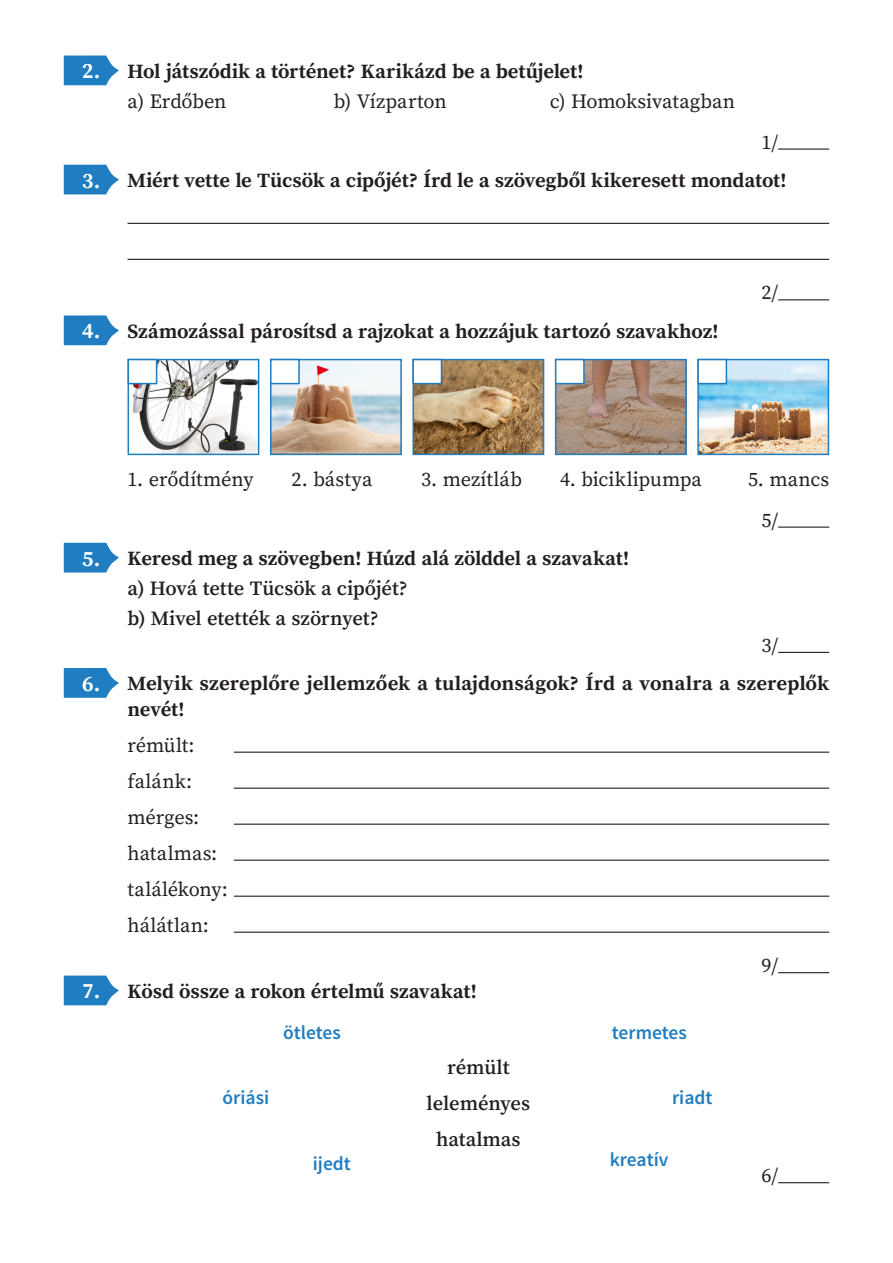
<style>
.page{position:relative;width:893px;height:1263px;background:#fff}
.page>*{position:absolute;margin:0;border:0;box-sizing:border-box;transform-origin:0 0}
.t1{font:700 21.75px "Source Serif Pro";color:#fff}
.Feladat{font:700 20.25px/25.5px "Source Serif Pro";letter-spacing:-.005em;color:#231f20}
.kenyér_tompa{font:20.25px "Source Serif Pro";color:#231f20}
.Feladat_ab{font:600 20.25px "Source Serif Pro";letter-spacing:-.005em;color:#231f20}
.szókártya{font:600 19.5px "Source Sans Pro";color:#207dc1}
</style>
<div class="page">
<svg style="left:64px;top:56px;width:55px;height:29px;background:#3f8fc9"></svg>
<hr style="left:778px;top:149px;width:51px;height:1px;background:#231f20">
<svg style="left:64px;top:165px;width:55px;height:29px;background:#3f8fc9"></svg>
<hr style="left:128px;top:223px;width:701px;height:1px;background:#231f20">
<hr style="left:128px;top:259px;width:701px;height:1px;background:#231f20">
<hr style="left:778px;top:299px;width:51px;height:1px;background:#231f20">
<svg style="left:64px;top:315px;width:55px;height:30px;background:#4291ca"></svg>
<hr style="left:778px;top:527px;width:51px;height:1px;background:#231f20">
<svg style="left:64px;top:543px;width:55px;height:29px;background:#3f8fc9"></svg>
<hr style="left:778px;top:652px;width:51px;height:1px;background:#231f20">
<svg style="left:64px;top:668px;width:55px;height:30px;background:#4190ca"></svg>
<hr style="left:234px;top:752px;width:595px;height:1px;background:#231f20">
<hr style="left:234px;top:788px;width:595px;height:1px;background:#231f20">
<hr style="left:234px;top:824px;width:595px;height:1px;background:#231f20">
<hr style="left:234px;top:860px;width:595px;height:1px;background:#231f20">
<hr style="left:234px;top:896px;width:595px;height:1px;background:#231f20">
<hr style="left:234px;top:932px;width:595px;height:1px;background:#231f20">
<hr style="left:778px;top:972px;width:51px;height:1px;background:#231f20">
<svg style="left:64px;top:975px;width:55px;height:30px;background:#4291ca"></svg>
<hr style="left:778px;top:1182px;width:51px;height:1px;background:#231f20">
<img style="left:131px;top:362px;width:125px;height:90px">
<div style="left:128px;top:359px;width:131px;height:96px;border:2px solid #207dc1"></div>
<img style="left:273px;top:362px;width:126px;height:90px">
<div style="left:270px;top:359px;width:132px;height:96px;border:2px solid #207dc1"></div>
<img style="left:415px;top:362px;width:126px;height:90px">
<div style="left:412px;top:359px;width:132px;height:96px;border:2px solid #207dc1"></div>
<img style="left:558px;top:362px;width:126px;height:90px">
<div style="left:555px;top:359px;width:132px;height:96px;border:2px solid #207dc1"></div>
<img style="left:700px;top:362px;width:126px;height:90px">
<div style="left:697px;top:359px;width:132px;height:96px;border:2px solid #207dc1"></div>
<div style="left:128px;top:359px;width:29px;height:25px;background:#fff;border:2px solid #207dc1"></div>
<div style="left:270px;top:359px;width:30px;height:25px;background:#fff;border:2px solid #207dc1"></div>
<div style="left:412px;top:359px;width:30px;height:25px;background:#fff;border:2px solid #207dc1"></div>
<div style="left:555px;top:359px;width:30px;height:25px;background:#fff;border:2px solid #207dc1"></div>
<div style="left:697px;top:359px;width:30px;height:25px;background:#fff;border:2px solid #207dc1"></div>
<p class="t1" style="left:82px;top:58px;width:20px">2.</p>
<p class="Feladat" style="left:128px;top:59px;width:458px">Hol játszódik a történet? Karikázd be a betűjelet!</p>
<p class="kenyér_tompa" style="left:128px;top:89px;width:101px">a) Erdőben</p>
<p class="kenyér_tompa" style="left:334px;top:89px;width:114px">b) Vízparton</p>
<p class="kenyér_tompa" style="left:550px;top:89px;width:187px">c) Homoksivatagban</p>
<p class="kenyér_tompa" style="left:761px;top:130px;width:18px">1/</p>
<p class="t1" style="left:82px;top:168px;width:20px">3.</p>
<p class="Feladat" style="left:128px;top:168px;width:661px">Miért vette le Tücsök a cipőjét? Írd le a szövegből kikeresett mondatot!</p>
<p class="t1" style="left:82px;top:318px;width:20px">4.</p>
<p class="Feladat" style="left:128px;top:319px;width:593px">Számozással párosítsd a rajzokat a hozzájuk tartozó szavakhoz!</p>
<p class="kenyér_tompa" style="left:761px;top:281px;width:18px">2/</p>
<p class="kenyér_tompa" style="left:128px;top:467px;width:128px">1. erődítmény</p>
<p class="kenyér_tompa" style="left:292px;top:467px;width:82px">2. bástya</p>
<p class="kenyér_tompa" style="left:421px;top:467px;width:102px">3. mezítláb</p>
<p class="kenyér_tompa" style="left:560px;top:467px;width:143px">4. biciklipumpa</p>
<p class="kenyér_tompa" style="left:748px;top:467px;width:83px">5. mancs</p>
<p class="kenyér_tompa" style="left:761px;top:508px;width:18px">5/</p>
<p class="t1" style="left:82px;top:546px;width:20px">5.</p>
<p class="Feladat" style="left:128px;top:546px;width:503px">Keresd meg a szövegben! Húzd alá zölddel a szavakat!</p>
<p class="Feladat_ab" style="left:128px;top:576px;width:282px">a) Hová tette Tücsök a cipőjét?</p>
<p class="Feladat_ab" style="left:128px;top:606px;width:253px">b) Mivel etették a szörnyet?</p>
<p class="kenyér_tompa" style="left:761px;top:633px;width:18px">3/</p>
<p class="t1" style="left:82px;top:671px;width:20px">6.</p>
<p class="Feladat" style="left:128px;top:671px;width:703px">Melyik szereplőre jellemzőek a tulajdonságok? Írd a vonalra a szereplők nevét!</p>
<p class="kenyér_tompa" style="left:128px;top:733px;width:68px">rémült:</p>
<p class="kenyér_tompa" style="left:128px;top:769px;width:66px">falánk:</p>
<p class="kenyér_tompa" style="left:128px;top:805px;width:73px">mérges:</p>
<p class="kenyér_tompa" style="left:128px;top:841px;width:91px">hatalmas:</p>
<p class="kenyér_tompa" style="left:128px;top:877px;width:102px">találékony:</p>
<p class="kenyér_tompa" style="left:128px;top:913px;width:83px">hálátlan:</p>
<p class="kenyér_tompa" style="left:761px;top:953px;width:18px">9/</p>
<p class="t1" style="left:82px;top:978px;width:20px">7.</p>
<p class="Feladat" style="left:128px;top:979px;width:351px">Kösd össze a rokon értelmű szavakat!</p>
<p class="szókártya" style="left:283px;top:1020px;width:59px">ötletes</p>
<p class="szókártya" style="left:222px;top:1085px;width:48px">óriási</p>
<p class="szókártya" style="left:313px;top:1151px;width:40px">ijedt</p>
<p class="Feladat_ab" style="left:447px;top:1055px;width:64px">rémült</p>
<p class="Feladat_ab" style="left:427px;top:1091px;width:105px">leleményes</p>
<p class="Feladat_ab" style="left:436px;top:1127px;width:86px">hatalmas</p>
<p class="szókártya" style="left:612px;top:1020px;width:77px">termetes</p>
<p class="szókártya" style="left:672px;top:1085px;width:42px">riadt</p>
<p class="szókártya" style="left:610px;top:1147px;width:60px">kreatív</p>
<p class="kenyér_tompa" style="left:761px;top:1163px;width:18px">6/</p>
</div>
